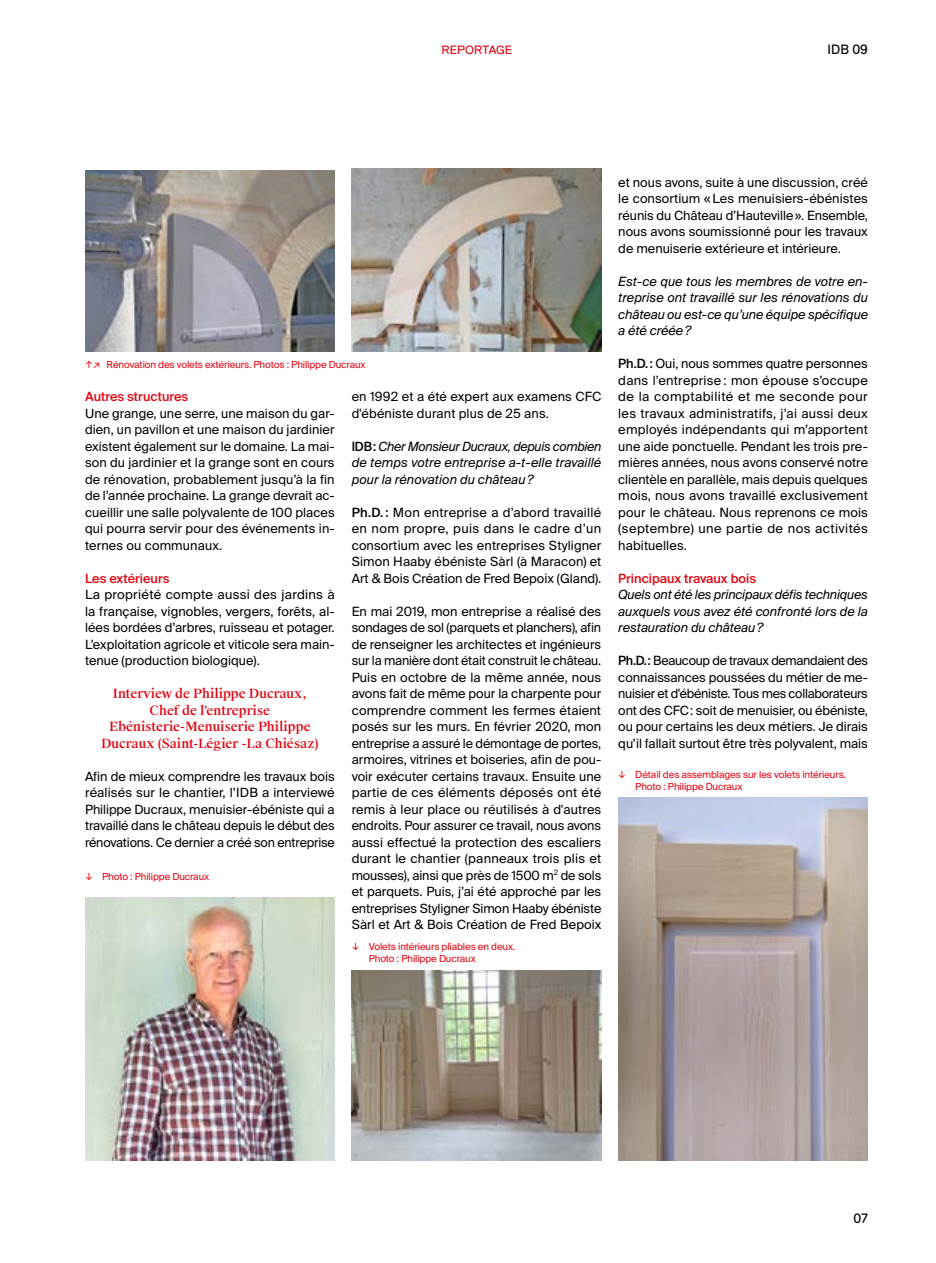
<style>
.page{position:relative;width:936px;height:1263px;background:#fff}
.page>*{position:absolute;margin:0;border:0;box-sizing:border-box;transform-origin:0 0}
.t1{font:13.5px "Replica Pro";letter-spacing:.005em;color:#000}
.t2{font:12.75px/16.5px "Suisse Intl";color:#000;text-align:justify}
.t3{font:italic 12.75px/16.5px "Suisse Intl";color:#000;text-align:justify}
.t4{font:500 12.75px/16.5px "Suisse Works";color:#e30613;text-align:center}
.t5{font:500 12.75px "Suisse Intl";color:#e30613}
.t6{font:12px "Replica Pro";letter-spacing:.01em;color:#e30613}
.t7{font:9.75px/12px "Suisse Intl";letter-spacing:-.01em;color:#e30613}
.s1{font-weight:500;font-style:normal}
.s2{font-weight:500}
</style>
<div class="page">
<img style="left:85px;top:170px;width:249px;height:182px">
<img style="left:351px;top:971px;width:250px;height:189px">
<img style="left:618px;top:797px;width:249px;height:363px">
<img style="left:85px;top:897px;width:250px;height:264px">
<img style="left:351px;top:168px;width:250px;height:184px">
<p class="t6" style="left:441px;top:43px;width:72px">REPORTAGE</p>
<p class="t1" style="left:827px;top:42px;width:42px">IDB 09</p>
<p class="t7" style="left:85px;top:359px;width:282px">↑↗ Rénovation des volets extérieurs. Photos : Philippe Ducraux</p>
<p class="t5" style="left:85px;top:389px;width:105px">Autres structures</p>
<p class="t2" style="left:85px;top:405px;width:251px">Une grange, une serre, une maison du gar&shy;dien, un pavillon et une maison du jardinier existent également sur le domaine. La mai&shy;son du jardinier et la grange sont en cours de rénovation, probablement jusqu’à la fin de l’année prochaine. La grange devrait ac&shy;cueillir une salle polyvalente de 100 places qui pourra servir pour des événements in&shy;ternes ou communaux.</p>
<p class="t5" style="left:85px;top:571px;width:86px">Les extérieurs</p>
<p class="t2" style="left:85px;top:586px;width:251px">La propriété compte aussi des jardins à la française, vignobles, vergers, forêts, al&shy;lées bordées d’arbres, ruisseau et potager.<br>L’exploitation agricole et viticole sera main&shy;tenue (production biologique).</p>
<p class="t4" style="left:101px;top:686px;width:219px">Interview de Philippe Ducraux,<br>Chef de l'entreprise<br>Ebénisterie-Menuiserie Philippe<br>Ducraux (Saint-Légier -La Chiésaz)</p>
<p class="t2" style="left:85px;top:768px;width:251px">Afin de mieux comprendre les travaux bois réalisés sur le chantier, l’IDB a interviewé Philippe Ducraux, menuisier-ébéniste qui a travaillé dans le château depuis le début des rénovations. Ce dernier a créé son entreprise</p>
<p class="t7" style="left:85px;top:870px;width:126px">↓ Photo : Philippe Ducraux</p>
<p class="t2" style="left:351px;top:388px;width:251px">en 1992 et a été expert aux examens CFC d'ébéniste durant plus de 25 ans.</p>
<p class="t3" style="left:351px;top:438px;width:251px"><span class="s1">IDB:</span> Cher Monsieur Ducraux, depuis combien de temps votre entreprise a-t-elle travaillé pour la rénovation du château ?</p>
<p class="t2" style="left:351px;top:504px;width:251px"><span class="s2">Ph.D. :</span> Mon entreprise a d’abord travaillé en nom propre, puis dans le cadre d’un consortium avec les entreprises Styligner Simon Haaby ébéniste Sàrl (à Maracon) et Art &amp; Bois Création de Fred Bepoix (Gland).</p>
<p class="t2" style="left:351px;top:603px;width:251px">En mai 2019, mon entreprise a réalisé des sondages de sol (parquets et planchers), afin de renseigner les architectes et ingénieurs sur la manière dont était construit le château.<br>Puis en octobre de la même année, nous avons fait de même pour la charpente pour comprendre comment les fermes étaient posés sur les murs. En février 2020, mon entreprise a assuré le démontage de portes, armoires, vitrines et boiseries, afin de pou&shy;voir exécuter certains travaux. Ensuite une partie de ces éléments déposés ont été remis à leur place ou réutilisés à d'autres endroits. Pour assurer ce travail, nous avons aussi effectué la protection des escaliers durant le chantier (panneaux trois plis et mousses), ainsi que près de 1500 m<sup>2</sup> de sols et parquets. Puis, j’ai été approché par les entreprises Styligner Simon Haaby ébéniste Sàrl et Art &amp; Bois Création de Fred Bepoix</p>
<p class="t7" style="left:368px;top:941px;width:148px;text-indent:-17px">↓ Volets intérieurs pliables en deux.<br>Photo : Philippe Ducraux</p>
<p class="t2" style="left:618px;top:174px;width:251px">et nous avons, suite à une discussion, créé le consortium «Les menuisiers-ébénistes réunis du Château d’Hauteville». Ensemble, nous avons soumissionné pour les travaux de menuiserie extérieure et intérieure.</p>
<p class="t3" style="left:618px;top:273px;width:251px">Est-ce que tous les membres de votre en&shy;treprise ont travaillé sur les rénovations du château ou est-ce qu’une équipe spécifique a été créée?</p>
<p class="t2" style="left:618px;top:355px;width:251px"><span class="s2">Ph.D. :</span> Oui, nous sommes quatre personnes dans l’entreprise : mon épouse s’occupe de la comptabilité et me seconde pour les travaux administratifs, j’ai aussi deux employés indépendants qui m’apportent une aide ponctuelle. Pendant les trois pre&shy;mières années, nous avons conservé notre clientèle en parallèle, mais depuis quelques mois, nous avons travaillé exclusivement pour le château. Nous reprenons ce mois (septembre) une partie de nos activités habituelles.</p>
<p class="t5" style="left:618px;top:571px;width:139px">Principaux travaux bois</p>
<p class="t3" style="left:618px;top:586px;width:251px">Quels ont été les principaux défis techniques auxquels vous avez été confronté lors de la restauration du château?</p>
<p class="t2" style="left:618px;top:652px;width:251px"><span class="s2">Ph.D.:</span> Beaucoup de travaux demandaient des connaissances poussées du métier de me&shy;nuisier et d'ébéniste. Tous mes collaborateurs ont des CFC: soit de menuisier, ou ébéniste, ou pour certains les deux métiers. Je dirais qu’il fallait surtout être très polyvalent, mais</p>
<p class="t7" style="left:635px;top:769px;width:212px;text-indent:-17px">↓ Détail des assemblages sur les volets intérieurs.<br>Photo : Philippe Ducraux</p>
<p class="t1" style="left:853px;top:1210px;width:16px">07</p>
</div>
